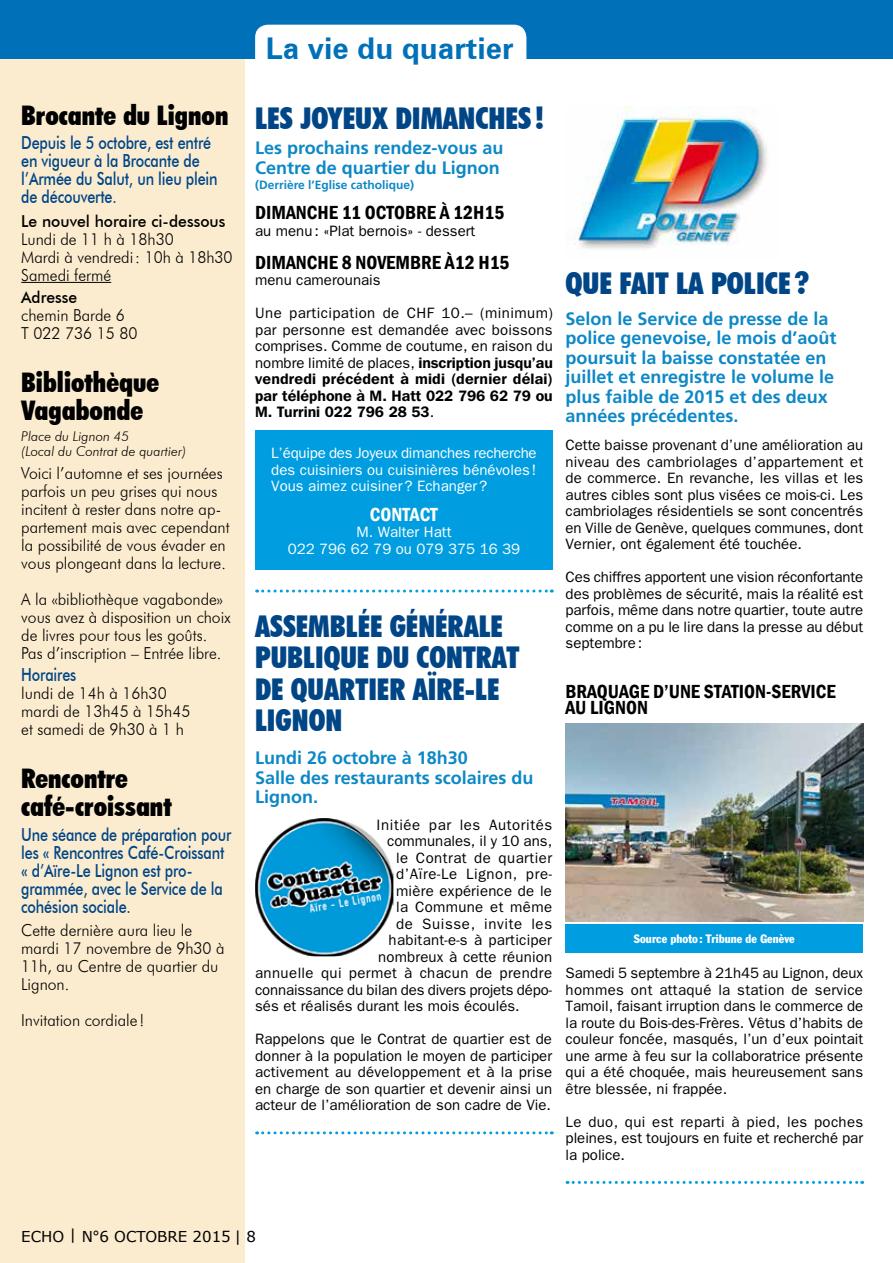
<style>
.page{position:relative;width:893px;height:1263px;background:#fff}
.page>*{position:absolute;margin:0;border:0;box-sizing:border-box;transform-origin:0 0}
.t1{font:900 condensed 30px/31.5px "Futura BT";color:#004687}
.t2{font:700 30px "Zurich BT";color:#0071b9}
.t3{font:900 condensed 27px/28.5px "Futura BT";color:#000}
.t4{font:600 condensed 19.5px/16.5px "Franklin Gothic";color:#000}
.t5{font:600 condensed 19.5px "Franklin Gothic";color:#fff}
.t6{font:700 18px/19.5px "Frutiger";color:#0d88c6}
.t7{font:500 18px/18px "Futura BT";letter-spacing:-.01em;color:#004687;scale:.8 1}
.t8{font:300 16.5px/18px "Futura BT";color:#000;scale:.95 1}
.t9{font:500 16.5px "Futura BT";color:#000;scale:.95 1}
.t10{font:15px/16.5px "Franklin Gothic";color:#000;text-align:justify}
.t11{font:15px/16.5px "Franklin Gothic";color:#fff;text-align:justify}
.t12{font:15px/16.5px "Franklin Gothic Demi";color:#000;text-align:justify}
.t13{font:15px "Franklin Gothic";letter-spacing:.04em;color:#000}
.t14{font:15px "Franklin Gothic";letter-spacing:.025em;color:#000}
.t15{font:15px "Verdana";color:#000}
.t16{font:15px "Franklin Gothic";letter-spacing:.03em;color:#000}
.t17{font:15px "Franklin Gothic";letter-spacing:.045em;color:#000}
.t18{font:15px "Franklin Gothic";letter-spacing:.02em;color:#000}
.t19{font:italic 300 13.5px/15px "Futura BT";color:#000}
.t20{font:700 12px "Frutiger";color:#0d88c6}
.t21{font:condensed 12px "Franklin Gothic";color:#fff}
.s1{font-family:"Franklin Gothic Demi"}
.s2{font-family:"Franklin Gothic"}
.s3{font-size:12.6px}
</style>
<div class="page">
<img style="left:255px;top:818px;width:138px;height:138px">
<div style="left:0;top:0;width:245px;height:1263px;background:#fceccf"></div>
<div style="left:0;top:0;width:893px;height:59px;background:#0071b9"></div>
<div style="left:255px;top:25px;width:271px;height:34px;background:#fff"></div>
<svg style="left:257px;top:589px;width:295px;height:3px"></svg>
<svg style="left:567px;top:1181px;width:296px;height:3px"></svg>
<svg style="left:257px;top:1131px;width:295px;height:3px"></svg>
<div style="left:255px;top:430px;width:298px;height:139px;background:#009ee0"></div>
<hr style="left:21px;top:282px;width:90px;height:1px;background:#000">
<img style="left:567px;top:106px;width:204px;height:143px">
<div style="left:566px;top:924px;width:297px;height:29px;background:#009ee0"></div>
<img style="left:566px;top:723px;width:297px;height:198px">
<h2 class="t3" style="left:21px;top:101px;width:209px">Brocante du Lignon</h2>
<p class="t7" style="left:21px;top:134px;width:247px">Depuis le 5 octobre, est entré en vigueur à la Brocante de l’Armée du Salut, un lieu plein de découverte.</p>
<p class="t9" style="left:21px;top:211px;width:216px">Le nouvel horaire ci-dessous</p>
<p class="t8" style="left:21px;top:230px;width:224px">Lundi de 11 h à 18h30<br>Mardi à vendredi: 10h à 18h30<br>Samedi fermé</p>
<p class="t9" style="left:21px;top:287px;width:61px">Adresse</p>
<p class="t8" style="left:21px;top:306px;width:124px">chemin Barde 6<br>T 022 736 15 80</p>
<h2 class="t3" style="left:21px;top:367px;width:139px">Bibliothèque<br>Vagabonde</h2>
<p class="t19" style="left:21px;top:428px;width:167px">Place du Lignon 45<br>(Local du Contrat de quartier)</p>
<p class="t8" style="left:21px;top:464px;width:221px">Voici l’automne et ses journées parfois un peu grises qui nous incitent à rester dans notre ap&shy;partement mais avec cependant la possibilité de vous évader en vous plongeant dans la lecture.</p>
<p class="t8" style="left:21px;top:590px;width:222px">A la «bibliothèque vagabonde» vous avez à disposition un choix de livres pour tous les goûts.<br>Pas d’inscription – Entrée libre.</p>
<p class="t7" style="left:21px;top:666px;width:70px">Horaires</p>
<p class="t8" style="left:21px;top:684px;width:180px">lundi de 14h à 16h30 mardi de 13h45 à 15h45 et samedi de 9h30 à 1 h</p>
<h2 class="t3" style="left:21px;top:764px;width:152px">Rencontre café-croissant</h2>
<p class="t7" style="left:21px;top:825px;width:264px">Une séance de préparation pour les « Rencontres Café-Croissant « d’Aïre-Le Lignon est pro&shy;grammée, avec le Service de la cohésion sociale.</p>
<p class="t8" style="left:21px;top:921px;width:216px">Cette dernière aura lieu le mardi 17 novembre de 9h30 à<br>11h, au Centre de quartier du<br>Lignon.</p>
<p class="t8" style="left:21px;top:1011px;width:131px">Invitation cordiale !</p>
<h1 class="t2" style="left:266px;top:30px;width:249px">La vie du quartier</h1>
<h1 class="t1" style="left:255px;top:102px;width:290px">LES JOYEUX DIMANCHES !</h1>
<p class="t6" style="left:255px;top:138px;width:250px">Les prochains rendez-vous au<br>Centre de quartier du Lignon</p>
<p class="t20" style="left:255px;top:178px;width:161px">(Derrière l’Eglise catholique)</p>
<h3 class="t4" style="left:255px;top:204px;width:251px">DIMANCHE 11 OCTOBRE À 12H15</h3>
<p class="t10" style="left:255px;top:222px;width:222px">au menu: «Plat bernois» - dessert</p>
<h3 class="t4" style="left:255px;top:253px;width:256px">DIMANCHE 8 NOVEMBRE À12 H15</h3>
<p class="t10" style="left:255px;top:271px;width:127px">menu camerounais</p>
<p class="t10" style="left:255px;top:304px;width:299px">Une participation de CHF 10.– (minimum) par personne est demandée avec boissons comprises. Comme de coutume, en raison du nombre limité de places, <span class="s1">inscription jusqu’au</span></p>
<p class="t12" style="left:255px;top:370px;width:299px">vendredi précédent à midi (dernier délai) par téléphone à M. Hatt 022 796 62 79 ou M. Turrini 022 796 28 53<span class="s2">.</span></p>
<p class="t11" style="left:271px;top:444px;width:267px">L’équipe des Joyeux dimanches recherche des cuisiniers ou cuisinières bénévoles!<br>Vous aimez cuisiner? Echanger?</p>
<h3 class="t5" style="left:370px;top:501px;width:69px">CONTACT</h3>
<p class="t11" style="left:288px;top:524px;width:234px;text-align:center">M. Walter Hatt<br>022 796 62 79 ou 079 375 16 39</p>
<h1 class="t1" style="left:255px;top:610px;width:266px">ASSEMBLÉE GÉNÉRALE<br>PUBLIQUE DU CONTRAT<br>DE QUARTIER AÏRE-LE<br>LIGNON</h1>
<p class="t6" style="left:255px;top:748px;width:280px">Lundi 26 octobre à 18h30<br>Salle des restaurants scolaires du<br>Lignon.</p>
<p class="t13" style="left:377px;top:816px;width:177px">Initiée par les Autorités</p>
<p class="t10" style="left:387px;top:832px;width:167px">communales, il y 10 ans,</p>
<p class="t16" style="left:396px;top:849px;width:158px">le Contrat de quartier</p>
<p class="t13" style="left:396px;top:865px;width:157px">d’Aïre-Le Lignon, pre-</p>
<p class="t10" style="left:396px;top:882px;width:157px">mière expérience de le</p>
<p class="t18" style="left:396px;top:898px;width:157px">la Commune et même</p>
<p class="t17" style="left:396px;top:915px;width:157px">de Suisse, invite les</p>
<p class="t10" style="left:389px;top:931px;width:165px">habitant-e-s à participer</p>
<p class="t10" style="left:378px;top:948px;width:176px">nombreux à cette réunion</p>
<p class="t14" style="left:255px;top:964px;width:298px">annuelle qui permet à chacun de prendre</p>
<p class="t10" style="left:255px;top:981px;width:298px">connaissance du bilan des divers projets dépo-</p>
<p class="t10" style="left:255px;top:997px;width:266px">sés et réalisés durant les mois écoulés.</p>
<p class="t10" style="left:255px;top:1030px;width:299px">Rappelons que le Contrat de quartier est de donner à la population le moyen de participer activement au développement et à la prise en charge de son quartier et devenir ainsi un acteur de l’amélioration de son cadre de Vie.</p>
<h1 class="t1" style="left:566px;top:268px;width:245px">QUE FAIT LA POLICE?</h1>
<p class="t6" style="left:566px;top:309px;width:273px">Selon le Service de presse de la police genevoise, le mois d’août poursuit la baisse constatée en juillet et enregistre le volume le plus faible de 2015 et des deux années précédentes.</p>
<p class="t10" style="left:566px;top:436px;width:299px">Cette baisse provenant d’une amélioration au niveau des cambriolages d’appartement et de commerce. En revanche, les villas et les autres cibles sont plus visées ce mois-ci. Les cambriolages résidentiels se sont concentrés en Ville de Genève, quelques communes, dont Vernier, ont également été touchée.</p>
<p class="t10" style="left:566px;top:568px;width:299px">Ces chiffres apportent une vision réconfortante des problèmes de sécurité, mais la réalité est parfois, même dans notre quartier, toute autre comme on a pu le lire dans la presse au début septembre:</p>
<h3 class="t4" style="left:566px;top:682px;width:272px">BRAQUAGE D’UNE STATION-SERVICE<br>AU LIGNON</h3>
<p class="t21" style="left:634px;top:931px;width:162px">Source photo : Tribune de Genève</p>
<p class="t10" style="left:566px;top:964px;width:299px">Samedi 5 septembre à 21h45 au Lignon, deux hommes ont attaqué la station de service Tamoil, faisant irruption dans le commerce de la route du Bois-des-Frères. Vêtus d’habits de couleur foncée, masqués, l’un d’eux pointait une arme à feu sur la collaboratrice présente qui a été choquée, mais heureusement sans être blessée, ni frappée.</p>
<p class="t10" style="left:566px;top:1113px;width:299px">Le duo, qui est reparti à pied, les poches pleines, est toujours en fuite et recherché par la police.</p>
<p class="t15" style="left:21px;top:1226px;width:236px">ECHO | N<span class="s3">°</span>6 OCTOBRE 2015 | 8</p>
</div>
